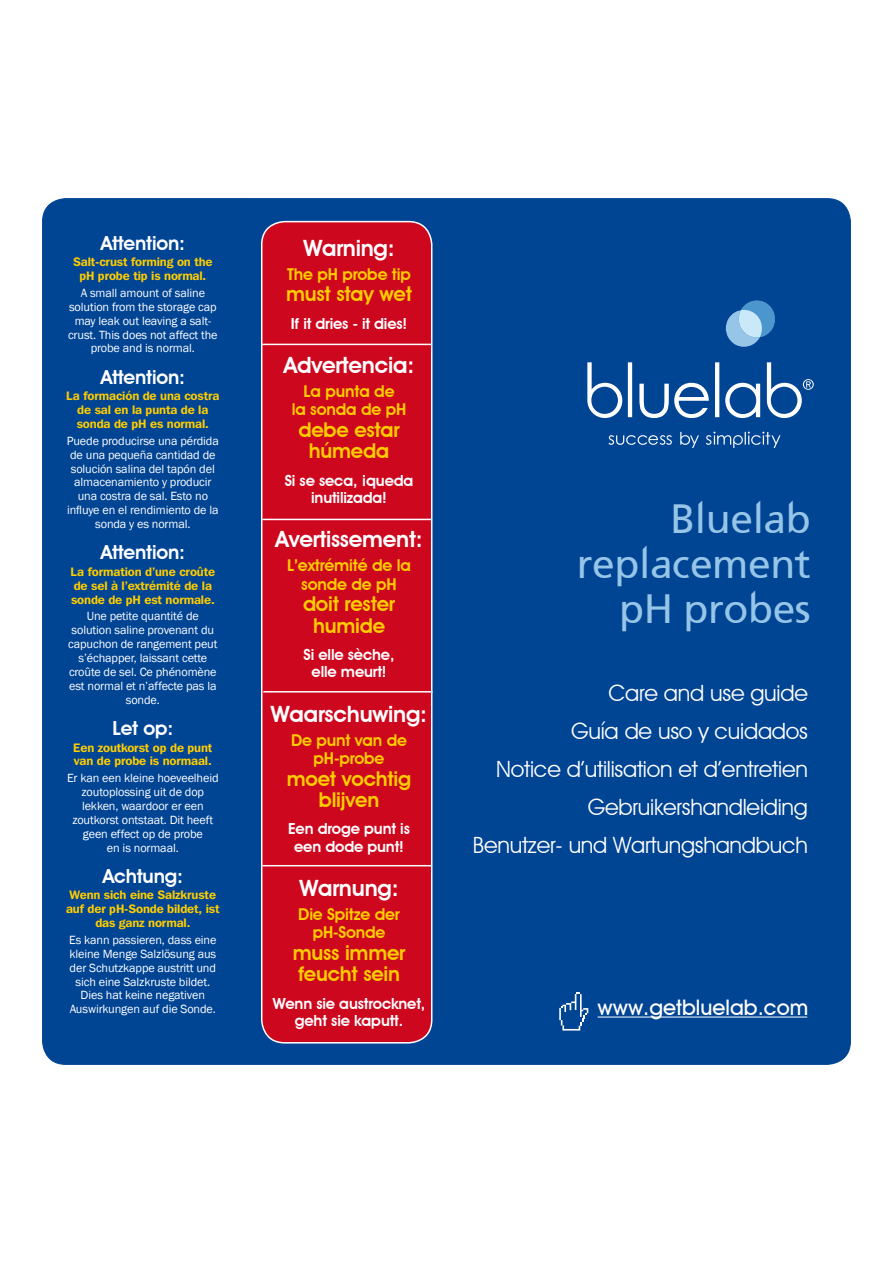
<style>
.page{position:relative;width:893px;height:1263px;background:#fff}
.page>*{position:absolute;margin:0;border:0;box-sizing:border-box;transform-origin:0 0}
.t1{font:40.8px/44.8px "Freeway Roman 1";letter-spacing:-.01em;color:#96c5e7;text-align:right}
.t2{font:22.5px/38.1px "Avant Garde IT Cby BT";letter-spacing:-.01em;color:#fff;text-align:right}
.t3{font:600 22.5px "Avant Garde IT Cby BT";letter-spacing:-.01em;color:#fff}
.t4{font:500 21.45px "Avant Garde IT Cby BT";color:#fff}
.t5{font:600 20.4px/21.5px "Avant Garde IT Cby BT";letter-spacing:-.01em;color:#fecc00;text-align:center}
.t6{font:600 19.35px "Avant Garde IT Cby BT";letter-spacing:-.01em;color:#fff}
.t7{font:600 16.35px/18.3px "Avant Garde IT Cby BT";letter-spacing:-.01em;color:#fecc00;text-align:center}
.t8{font:600 15.3px/17.4px "Avant Garde IT Cby BT";letter-spacing:-.01em;color:#fff;text-align:center}
.t9{font:12.3px/13.8px "Franklin Gothic";letter-spacing:-.01em;color:#fff;text-align:center}
.t10{font:600 12.3px/13.8px "Franklin Gothic IT Cby BT";letter-spacing:-.01em;color:#fecc00;text-align:center}
</style>
<div class="page">
<div style="left:244px;top:199px;width:606px;height:865px;background:#004494"></div>
<div style="left:43px;top:199px;width:201px;height:865px;background:#004494"></div>
<div style="left:262px;top:222px;width:170px;height:821px;background:#cd071e;border-radius:23px"></div>
<div style="left:261px;top:221px;width:171px;height:822px;border:2px solid #fff;border-radius:23px"></div>
<svg style="left:559px;top:992px;width:29px;height:38px"></svg>
<hr style="left:598px;top:1017px;width:209px;height:1px;background:#fff">
<svg style="left:608px;top:432px;width:172px;height:16px;background:#2c64a6"></svg>
<svg style="left:587px;top:362px;width:227px;height:56px"></svg>
<svg style="left:726px;top:301px;width:49px;height:46px;background:#629ccc"></svg>
<hr style="left:262px;top:344px;width:170px;height:1px;background:#fff">
<hr style="left:262px;top:519px;width:170px;height:1px;background:#fff">
<hr style="left:263px;top:691px;width:169px;height:1px;background:#fff">
<hr style="left:262px;top:865px;width:170px;height:1px;background:#fff">
<h3 class="t6" style="left:101px;top:231px;width:86px">Attention:</h3>
<p class="t10" style="left:73px;top:255px;width:141px">Salt-crust forming on the pH probe tip is normal.</p>
<p class="t9" style="left:68px;top:286px;width:151px">A small amount of saline solution from the storage cap may leak out leaving a salt&shy;crust. This does not affect the probe and is normal.</p>
<h3 class="t6" style="left:101px;top:365px;width:86px">Attention:</h3>
<p class="t10" style="left:66px;top:389px;width:155px">La formación de una costra de sal en la punta de la sonda de pH es normal.</p>
<p class="t9" style="left:67px;top:434px;width:154px">Puede producirse una pérdida de una pequeña cantidad de solución salina del tapón del almacenamiento y producir una costra de sal. Esto no influye en el rendimiento de la sonda y es normal.</p>
<h3 class="t6" style="left:101px;top:541px;width:86px">Attention:</h3>
<p class="t10" style="left:71px;top:564px;width:146px;text-align:left">La formation d’une croûte de sel à l’extrémité de la sonde de pH est normale.</p>
<p class="t9" style="left:68px;top:610px;width:151px">Une petite quantité de solution saline provenant du capuchon de rangement peut s’échapper, laissant cette croûte de sel. Ce phénomène est normal et n’affecte pas la sonde.</p>
<h3 class="t6" style="left:112px;top:716px;width:62px">Let op:</h3>
<p class="t10" style="left:73px;top:740px;width:141px;text-align:left">Een zoutkorst op de punt van de probe is normaal.</p>
<p class="t9" style="left:67px;top:771px;width:153px">Er kan een kleine hoeveelheid zoutoplossing uit de dop lekken, waardoor er een zoutkorst ontstaat. Dit heeft geen effect op de probe<br>en is normaal.</p>
<h3 class="t6" style="left:103px;top:864px;width:82px">Achtung:</h3>
<p class="t10" style="left:66px;top:888px;width:155px">Wenn sich eine Salzkruste auf der pH-Sonde bildet, ist das ganz normal.</p>
<p class="t9" style="left:69px;top:933px;width:149px">Es kann passieren, dass eine kleine Menge Salzlösung aus der Schutzkappe austritt und sich eine Salzkruste bildet.<br>Dies hat keine negativen<br>Auswirkungen auf die Sonde.</p>
<h2 class="t3" style="left:303px;top:234px;width:93px">Warning:</h2>
<h3 class="t7" style="left:287px;top:265px;width:125px">The pH probe tip</h3>
<h3 class="t5" style="left:286px;top:283px;width:127px">must stay wet</h3>
<p class="t8" style="left:291px;top:315px;width:118px">If it dries - it dies!</p>
<h2 class="t3" style="left:284px;top:351px;width:132px">Advertencia:</h2>
<h3 class="t7" style="left:292px;top:382px;width:116px">La punta de<br>la sonda de pH</h3>
<h3 class="t5" style="left:298px;top:419px;width:103px">debe estar húmeda</h3>
<p class="t8" style="left:285px;top:472px;width:130px">Si se seca, ¡queda inutilizada!</p>
<h2 class="t3" style="left:275px;top:526px;width:149px">Avertissement:</h2>
<h3 class="t7" style="left:287px;top:556px;width:125px">L’extrémité de la sonde de pH</h3>
<h3 class="t5" style="left:303px;top:593px;width:94px">doit rester humide</h3>
<p class="t8" style="left:304px;top:646px;width:92px">Si elle sèche, elle meurt!</p>
<h2 class="t3" style="left:271px;top:700px;width:158px">Waarschuwing:</h2>
<h3 class="t7" style="left:291px;top:731px;width:118px">De punt van de pH-probe</h3>
<h3 class="t5" style="left:287px;top:767px;width:126px">moet vochtig blijven</h3>
<p class="t8" style="left:288px;top:820px;width:123px">Een droge punt is een dode punt!</p>
<h2 class="t3" style="left:299px;top:874px;width:101px">Warnung:</h2>
<h3 class="t7" style="left:298px;top:905px;width:103px">Die Spitze der pH-Sonde</h3>
<h3 class="t5" style="left:293px;top:942px;width:114px;text-align:left">muss immer feucht sein</h3>
<p class="t8" style="left:273px;top:994px;width:154px">Wenn sie austrocknet, geht sie kaputt.</p>
<h3 class="t4" style="left:597px;top:994px;width:212px">www.getbluelab.com</h3>
<h1 class="t1" style="left:577px;top:496px;width:235px">Bluelab replacement pH probes</h1>
<h2 class="t2" style="left:473px;top:674px;width:337px">Care and use guide<br>Guía de uso y cuidados<br>Notice d’utilisation et d’entretien<br>Gebruikershandleiding<br>Benutzer- und Wartungshandbuch</h2>
</div>
